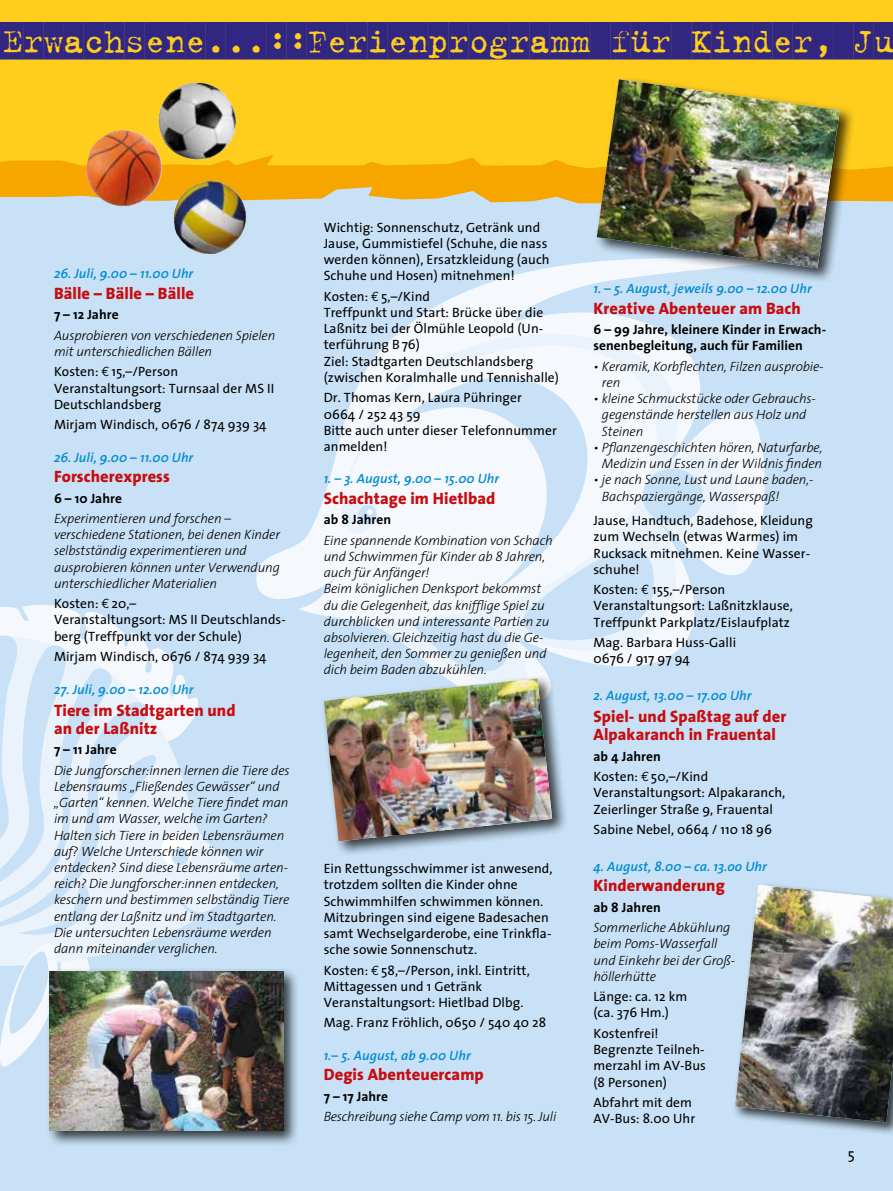
<style>
.page{position:relative;width:893px;height:1191px;background:#c8e1f6}
.page>*{position:absolute;margin:0;border:0;box-sizing:border-box;transform-origin:0 0}
.t1{font:37.5px "Trixie Cameo";letter-spacing:-.01em;color:#312783}
.t2{font:800 16.5px/18px "The Sans";letter-spacing:.005em;color:#c90c0f}
.t3{font:15px "The Sans";color:#000}
.t4{font:13.5px/16.2px "The Sans";letter-spacing:.005em;color:#000}
.t5{font:italic 300 13.5px/16.2px "The Sans";letter-spacing:-.01em;color:#000}
.t6{font:italic 600 13.5px "The Sans";letter-spacing:.005em;color:#008bd2}
.t7{font:700 13.5px/16.2px "The Sans";letter-spacing:.005em;color:#000}
.s1{font-family:"Euro Mono"}
.s2{font-weight:700}
</style>
<div class="page">
<svg style="left:199px;top:832px;width:41px;height:81px;fill:#eaf3fc"></svg>
<svg style="left:0;top:605px;width:199px;height:462px"></svg>
<svg style="left:662px;top:421px;width:103px;height:239px"></svg>
<svg style="left:256px;top:274px;width:498px;height:355px"></svg>
<div style="left:643px;top:468px;width:60px;height:56px;background:#c8e1f6;border-radius:50%"></div>
<svg style="left:400px;top:292px;width:293px;height:311px;fill:#f5f9fe"></svg>
<svg style="left:0;top:170px;width:893px;height:33px;background:#efaf26"></svg>
<div style="left:0;top:0;width:893px;height:170px;background:#ffcd1c"></div>
<div style="left:0;top:22px;width:893px;height:46px;background:#ffcd1c"></div>
<div style="left:320px;top:675px;width:248px;height:182px;background:#000;opacity:.75"></div>
<svg style="left:324px;top:487px;width:338px;height:354px"></svg>
<img style="left:324px;top:678px;width:228px;height:163px">
<img style="left:86px;top:83px;width:161px;height:123px">
<div style="left:593px;top:76px;width:262px;height:208px;background:#000;opacity:.75"></div>
<img style="left:597px;top:79px;width:243px;height:189px">
<div style="left:46px;top:967px;width:253px;height:180px;background:#000;opacity:.75"></div>
<img style="left:50px;top:971px;width:233px;height:159px">
<div style="left:732px;top:882px;width:161px;height:254px;background:#000;opacity:.75"></div>
<img style="left:735px;top:885px;width:158px;height:237px">
<h1 class="t1" style="left:3px;top:21px;width:893px">ERWACHSENE...::FERIENPROGRAMM FÜR KINDER, JU</h1>
<p class="t6" style="left:54px;top:262px;width:141px">26. Juli, 9.00 – 11.00 Uhr</p>
<p class="t2" style="left:54px;top:284px;width:142px">Bälle – Bälle – Bälle</p>
<p class="t7" style="left:54px;top:306px;width:66px">7 – 12 Jahre</p>
<p class="t5" style="left:54px;top:326px;width:223px">Ausprobieren von verschiedenen Spielen mit unterschiedlichen Bällen</p>
<p class="t4" style="left:54px;top:363px;width:222px">Kosten: <span class="s1">€</span> 15,–/Person<br>Veranstaltungsort: Turnsaal der MS II<br>Deutschlandsberg</p>
<p class="t4" style="left:54px;top:416px;width:214px">Mirjam Windisch, 0676 / 874 939 34</p>
<p class="t6" style="left:54px;top:446px;width:141px">26. Juli, 9.00 – 11.00 Uhr</p>
<p class="t2" style="left:54px;top:467px;width:117px">Forscherexpress</p>
<p class="t7" style="left:54px;top:489px;width:70px">6 – 10 Jahre</p>
<p class="t5" style="left:54px;top:510px;width:228px">Experimentieren und forschen – verschiedene Stationen, bei denen Kinder selbstständig experimentieren und ausprobieren können unter Verwendung unterschiedlicher Materialien</p>
<p class="t4" style="left:54px;top:595px;width:233px">Kosten: <span class="s1">€</span> 20,–<br>Veranstaltungsort: MS II Deutschlands&shy;berg (Treffpunkt vor der Schule)</p>
<p class="t4" style="left:54px;top:648px;width:214px">Mirjam Windisch, 0676 / 874 939 34</p>
<p class="t6" style="left:54px;top:677px;width:141px">27. Juli, 9.00 – 12.00 Uhr</p>
<p class="t2" style="left:54px;top:701px;width:183px">Tiere im Stadtgarten und an der Laßnitz</p>
<p class="t7" style="left:54px;top:741px;width:64px">7 – 11 Jahre</p>
<p class="t5" style="left:54px;top:761px;width:237px">Die Jungforscher:innen lernen die Tiere des Lebensraums „Fließendes Gewässer“ und „Garten“ kennen. Welche Tiere findet man im und am Wasser, welche im Garten?<br>Halten sich Tiere in beiden Lebensräumen auf? Welche Unterschiede können wir entdecken? Sind diese Lebensräume arten&shy;reich? Die Jungforscher:innen entdecken, keschern und bestimmen selbständig Tiere entlang der Laßnitz und im Stadtgarten.<br>Die untersuchten Lebensräume werden dann miteinander verglichen.</p>
<p class="t4" style="left:324px;top:219px;width:227px">Wichtig: Sonnenschutz, Getränk und Jause, Gummistiefel (Schuhe, die nass werden können), Ersatzkleidung (auch Schuhe und Hosen) mitnehmen!</p>
<p class="t4" style="left:324px;top:288px;width:237px">Kosten: <span class="s1">€</span> 5,–/Kind<br>Treffpunkt und Start: Brücke über die<br>Laßnitz bei der Ölmühle Leopold (Un&shy;terführung B76)<br>Ziel: Stadtgarten Deutschlandsberg (zwischen Koralmhalle und Tennishalle)</p>
<p class="t4" style="left:324px;top:389px;width:235px">Dr. Thomas Kern, Laura Pühringer<br>0664 / 252 43 59<br>Bitte auch unter dieser Telefonnummer anmelden!</p>
<p class="t6" style="left:324px;top:467px;width:177px">1. – 3. August, 9.00 – 15.00 Uhr</p>
<p class="t2" style="left:324px;top:489px;width:173px">Schachtage im Hietlbad</p>
<p class="t7" style="left:324px;top:511px;width:69px">ab 8 Jahren</p>
<p class="t5" style="left:324px;top:531px;width:231px">Eine spannende Kombination von Schach und Schwimmen für Kinder ab 8 Jahren, auch für Anfänger!<br>Beim königlichen Denksport bekommst du die Gelegenheit, das knifflige Spiel zu durchblicken und interessante Partien zu absolvieren. Gleichzeitig hast du die Ge&shy;legenheit, den Sommer zu genießen und dich beim Baden abzukühlen.</p>
<p class="t4" style="left:324px;top:860px;width:230px">Ein Rettungsschwimmer ist anwesend, trotzdem sollten die Kinder ohne Schwimmhilfen schwimmen können.<br>Mitzubringen sind eigene Badesachen samt Wechselgarderobe, eine Trinkfla&shy;sche sowie Sonnenschutz.</p>
<p class="t4" style="left:324px;top:961px;width:208px">Kosten: <span class="s1">€</span> 58,–/Person, inkl. Eintritt,<br>Mittagessen und 1 Getränk<br>Veranstaltungsort: Hietlbad Dlbg.</p>
<p class="t4" style="left:324px;top:1014px;width:224px">Mag. Franz Fröhlich, 0650 / 540 40 28</p>
<p class="t6" style="left:324px;top:1044px;width:149px">1.– 5. August, ab 9.00 Uhr</p>
<p class="t2" style="left:324px;top:1065px;width:162px">Degis Abenteuercamp</p>
<p class="t7" style="left:324px;top:1087px;width:66px">7 – 17 Jahre</p>
<p class="t5" style="left:324px;top:1108px;width:234px">Beschreibung siehe Camp vom 11. bis 15. Juli</p>
<p class="t6" style="left:593px;top:277px;width:220px">1. – 5. August, jeweils 9.00 – 12.00 Uhr</p>
<p class="t2" style="left:593px;top:299px;width:209px">Kreative Abenteuer am Bach</p>
<p class="t7" style="left:593px;top:321px;width:234px">6 – 99 Jahre, kleinere Kinder in Erwach&shy;senenbegleitung, auch für Familien</p>
<p class="t5" style="left:602px;top:358px;width:223px;text-indent:-9px">• Keramik, Korbflechten, Filzen ausprobie&shy;ren</p>
<p class="t5" style="left:602px;top:390px;width:216px;text-indent:-9px">• kleine Schmuckstücke oder Gebrauchs&shy;gegenstände herstellen aus Holz und<br>Steinen</p>
<p class="t5" style="left:593px;top:439px;width:230px;text-align:right">• Pflanzengeschichten hören, Naturfarbe,<br>Medizin und Essen in der Wildnis finden</p>
<p class="t5" style="left:602px;top:471px;width:213px;text-indent:-9px">• je nach Sonne, Lust und Laune baden,-<br>Bachspaziergänge, Wasserspaß!</p>
<p class="t4" style="left:593px;top:512px;width:221px">Jause, Handtuch, Badehose, Kleidung zum Wechseln (etwas Warmes) im<br>Rucksack mitnehmen. Keine Wasser&shy;schuhe!</p>
<p class="t4" style="left:593px;top:581px;width:201px">Kosten: <span class="s1">€</span> 155,–/Person<br>Veranstaltungsort: Laßnitzklause,<br>Treffpunkt Parkplatz/Eislaufplatz</p>
<p class="t4" style="left:593px;top:634px;width:144px">Mag. Barbara Huss-Galli<br>0676 / 917 97 94</p>
<p class="t6" style="left:593px;top:684px;width:160px">2. August, 13.00 – 17.00 Uhr</p>
<p class="t2" style="left:593px;top:707px;width:194px">Spiel- und Spaßtag auf der<br>Alpakaranch in Frauental</p>
<p class="t4" style="left:593px;top:745px;width:116px;line-height:20.4px"><span class="s2">ab 4 Jahren<br></span>Kosten: <span class="s1">€</span> 50,–/Kind</p>
<p class="t4" style="left:593px;top:784px;width:193px">Veranstaltungsort: Alpakaranch,<br>Zeierlinger Straße 9, Frauental</p>
<p class="t4" style="left:593px;top:821px;width:180px">Sabine Nebel, 0664 / 110 18 96</p>
<p class="t6" style="left:593px;top:855px;width:175px">4. August, 8.00 – ca. 13.oo Uhr</p>
<p class="t2" style="left:593px;top:876px;width:133px">Kinderwanderung</p>
<p class="t7" style="left:593px;top:898px;width:69px">ab 8 Jahren</p>
<p class="t5" style="left:593px;top:919px;width:143px">Sommerliche Abkühlung beim Poms-Wasserfall und Einkehr bei der Groß&shy;höllerhütte</p>
<p class="t4" style="left:593px;top:988px;width:95px">Länge: ca. 12 km (ca. 376 Hm.)</p>
<p class="t4" style="left:593px;top:1024px;width:114px">Kostenfrei!<br>Begrenzte Teilneh&shy;merzahl im AV-Bus (8 Personen)</p>
<p class="t4" style="left:593px;top:1093px;width:103px">Abfahrt mit dem<br>AV-Bus: 8.00 Uhr</p>
<p class="t3" style="left:848px;top:1141px;width:9px">5</p>
</div>
